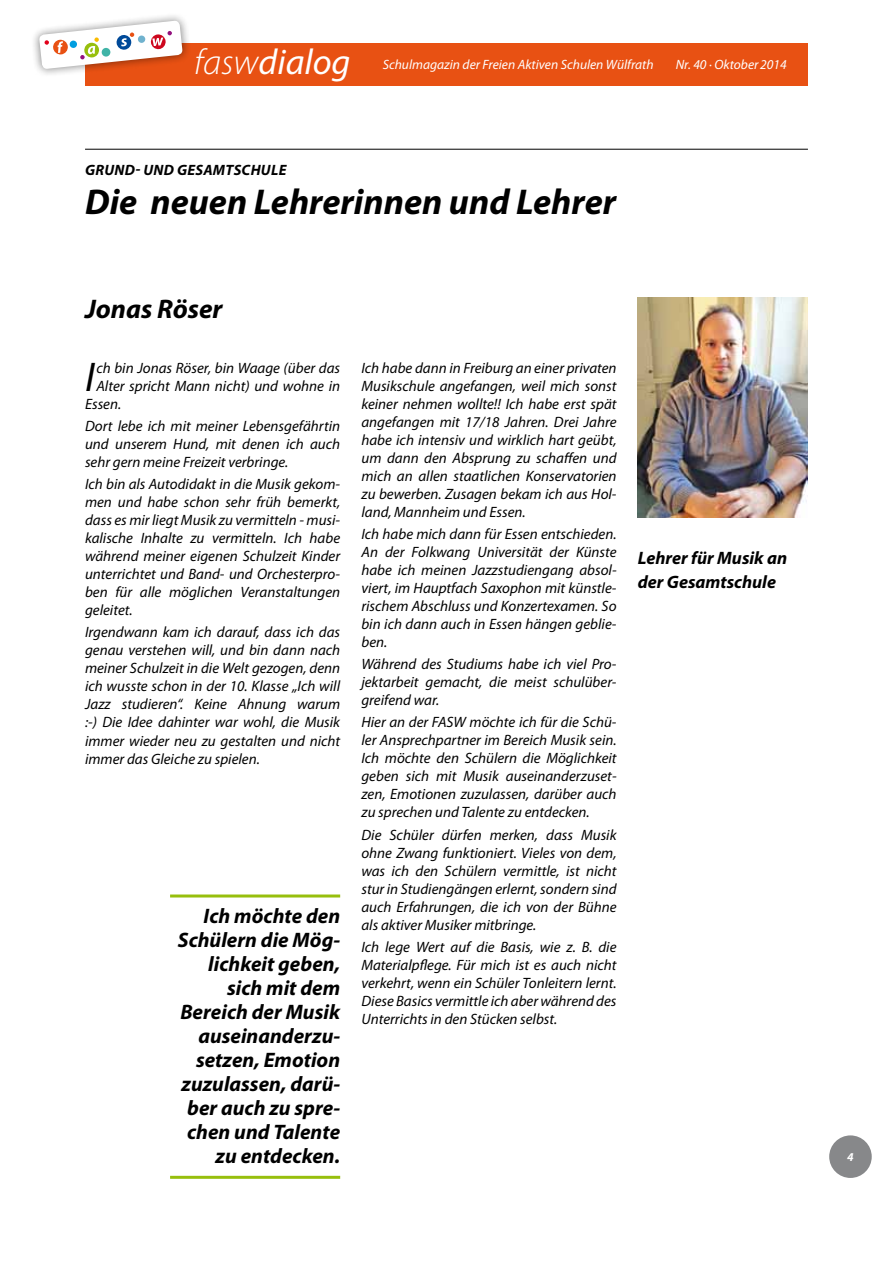
<style>
.page{position:relative;width:893px;height:1263px;background:#fff}
.page>*{position:absolute;margin:0;border:0;box-sizing:border-box;transform-origin:0 0}
.t1{font:italic 41.7px "Myriad Pro";color:#000}
.t2{font:italic 700 36px "Myriad Pro";color:#000}
.t3{font:italic 36px "Myriad Pro";color:#fff}
.t4{font:italic 700 27px "Myriad Pro";color:#000}
.t5{font:italic 700 21px/24px "Myriad Pro";color:#000;text-align:right}
.t6{font:italic 700 18px/24px "Myriad Pro";color:#000}
.t7{font:italic 15px/18px "Myriad Pro";color:#000;text-align:justify}
.t8{font:italic 700 15px "Myriad Pro";letter-spacing:.115em;color:#000}
.t9{font:italic 13.5px "Myriad Pro";color:#fff}
.t10{font:italic 700 12px "Myriad Pro";color:#fff}
.s1{font-weight:300}
</style>
<div class="page">
<div style="left:85px;top:43px;width:723px;height:42px;background:#e85113"></div>
<div style="left:829px;top:1135px;width:43px;height:43px;background:#87888a;border-radius:50%"></div>
<div style="left:30px;top:11px;width:161px;height:66px;background:#000;opacity:.5"></div>
<svg style="left:39px;top:20px;width:144px;height:49px"></svg>
<img style="left:638px;top:298px;width:170px;height:219px">
<hr style="left:85px;top:149px;width:723px;height:1px;background:#000">
<hr style="left:170px;top:894px;width:170px;height:3px;background:#97bf0d">
<hr style="left:170px;top:1176px;width:170px;height:3px;background:#97bf0d">
<h2 class="t3" style="left:194px;top:39px;width:158px"><span class="s1">fasw</span>dialog</h2>
<p class="t9" style="left:383px;top:56px;width:272px">Schulmagazin der Freien Aktiven Schulen Wülfrath</p>
<p class="t9" style="left:676px;top:56px;width:112px">Nr. 40 · Oktober 2014</p>
<p class="t8" style="left:85px;top:160px;width:113px">Grund- und Gesamtsch</p>
<p class="t8" style="left:261px;top:160px;width:19px">ule</p>
<h2 class="t2" style="left:85px;top:179px;width:533px">Die neuen Lehrerinnen und Lehrer</h2>
<h3 class="t4" style="left:85px;top:291px;width:139px">Jonas Röser</h3>
<h1 class="t1" style="left:85px;top:351px;width:11px">I</h1>
<p class="t7" style="left:96px;top:358px;width:245px">ch bin Jonas Röser, bin Waage (über das</p>
<p class="t7" style="left:96px;top:376px;width:245px">Alter spricht Mann nicht) und wohne in</p>
<p class="t7" style="left:85px;top:394px;width:38px">Essen.</p>
<p class="t7" style="left:85px;top:417px;width:257px">Dort lebe ich mit meiner Lebensgefährtin und unserem Hund, mit denen ich auch sehr gern meine Freizeit verbringe.</p>
<p class="t7" style="left:85px;top:475px;width:257px">Ich bin als Autodidakt in die Musik gekom&shy;men und habe schon sehr früh bemerkt, dass es mir liegt Musik zu vermitteln - musi&shy;kalische Inhalte zu vermitteln. Ich habe während meiner eigenen Schulzeit Kinder unterrichtet und Band- und Orchesterpro&shy;ben für alle möglichen Veranstaltungen geleitet.</p>
<p class="t7" style="left:85px;top:623px;width:257px">Irgendwann kam ich darauf, dass ich das genau verstehen will, und bin dann nach meiner Schulzeit in die Welt gezogen, denn ich wusste schon in der 10. Klasse „Ich will Jazz studieren“. Keine Ahnung warum :-) Die Idee dahinter war wohl, die Musik immer wieder neu zu gestalten und nicht immer das Gleiche zu spielen.</p>
<h3 class="t5" style="left:178px;top:903px;width:164px">Ich möchte den<br>Schülern die Mög&shy;lichkeit geben, sich mit dem<br>Bereich der Musik auseinanderzu&shy;setzen, Emotion zuzulassen, darü&shy;ber auch zu spre&shy;chen und Talente zu entdecken.</h3>
<p class="t7" style="left:361px;top:358px;width:257px">Ich habe dann in Freiburg an einer privaten Musikschule angefangen, weil mich sonst keiner nehmen wollte!! Ich habe erst spät angefangen mit 17/18 Jahren. Drei Jahre habe ich intensiv und wirklich hart geübt, um dann den Absprung zu schaffen und mich an allen staatlichen Konservatorien zu bewerben. Zusagen bekam ich aus Hol&shy;land, Mannheim und Essen.</p>
<p class="t7" style="left:361px;top:525px;width:257px">Ich habe mich dann für Essen entschieden.<br>An der Folkwang Universität der Künste habe ich meinen Jazzstudiengang absol&shy;viert, im Hauptfach Saxophon mit künstle&shy;rischem Abschluss und Konzertexamen. So bin ich dann auch in Essen hängen geblie&shy;ben.</p>
<p class="t7" style="left:361px;top:655px;width:257px">Während des Studiums habe ich viel Pro&shy;jektarbeit gemacht, die meist schulüber&shy;greifend war.</p>
<p class="t7" style="left:361px;top:713px;width:257px">Hier an der FASW möchte ich für die Schü&shy;ler Ansprechpartner im Bereich Musik sein.<br>Ich möchte den Schülern die Möglichkeit geben sich mit Musik auseinanderzuset&shy;zen, Emotionen zuzulassen, darüber auch zu sprechen und Talente zu entdecken.</p>
<p class="t7" style="left:361px;top:825px;width:257px">Die Schüler dürfen merken, dass Musik ohne Zwang funktioniert. Vieles von dem, was ich den Schülern vermittle, ist nicht stur in Studiengängen erlernt, sondern sind auch Erfahrungen, die ich von der Bühne als aktiver Musiker mitbringe.</p>
<p class="t7" style="left:361px;top:938px;width:257px">Ich lege Wert auf die Basis, wie z. B. die Materialpflege. Für mich ist es auch nicht verkehrt, wenn ein Schüler Tonleitern lernt.<br>Diese Basics vermittle ich aber während des Unterrichts in den Stücken selbst.</p>
<p class="t6" style="left:638px;top:545px;width:151px">Lehrer für Musik an der Gesamtschule</p>
<p class="t10" style="left:847px;top:1149px;width:8px">4</p>
</div>
